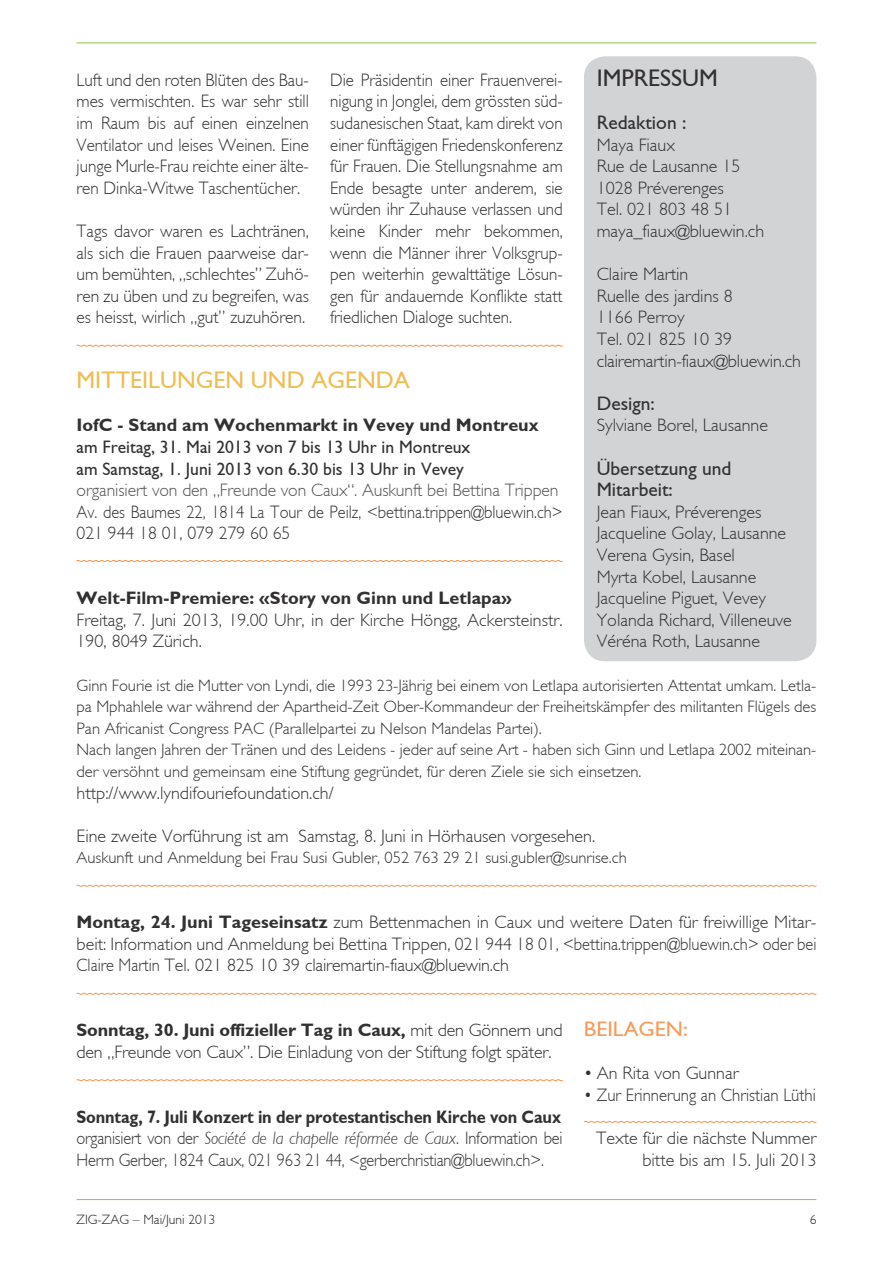
<style>
.page{position:relative;width:893px;height:1263px;background:#fff}
.page>*{position:absolute;margin:0;border:0;box-sizing:border-box;transform-origin:0 0}
.titres{font:24px "Gill Sans Normal";color:#eebd54}
.titres-2{font:24px "Gill Sans Normal";color:#323031}
.titres-3{font:21px "Gill Sans Normal";color:#f89a5a;scale:1.05 1}
.Verschiedenes{font:19.5px/21.6px "Gill Sans Normal";color:#323031}
.texte{font:19.5px "Gill Sans Normal";color:#323031}
.texte-2{font:18px/21.6px "Gill Sans Light Normal";color:#323031;text-align:justify}
.texte-3{font:18px/21.6px "Gill Sans Light Normal";color:#323031;text-align:justify;scale:.94 1}
.texte-4{font:18px/21.6px "Gill Sans Light Normal";color:#323031;scale:.91 1}
.texte-5{font:18px/21.6px "Gill Sans Light Normal";color:#323031;text-align:justify;scale:.95 1}
.texte-6{font:700 18px "Gill Sans";color:#323031}
.texte-7{font:18px "Gill Sans Normal";color:#323031}
.texte-8{font:18px "Gill Sans Light Normal";letter-spacing:-.005em;color:#535355}
.texte-9{font:700 18px "Gill Sans";color:#323031;scale:.91 1}
.titres-4{font:18px "Gill Sans Light Normal";color:#323031;scale:.93 1}
.texte-10{font:16.5px/21.6px "Gill Sans Light Normal";color:#323031;text-align:justify}
.t1{font:13.5px "Gill Sans Light Normal";color:#231f20}
.s1{font-family:"Gill Sans";font-weight:700}
.s2{font-family:"Gill Sans";font-weight:300;font-style:italic}
</style>
<div class="page">
<hr style="left:77px;top:1199px;width:739px;height:1px;background:#8dc73f">
<hr style="left:77px;top:43px;width:739px;height:1px;background:#8dc73f">
<div style="left:584px;top:56px;width:232px;height:605px;background:#d1d3d4;border-radius:21px"></div>
<svg style="left:583px;top:1121px;width:234px;height:2px"></svg>
<svg style="left:76px;top:992px;width:741px;height:3px"></svg>
<svg style="left:76px;top:560px;width:487px;height:2px"></svg>
<svg style="left:76px;top:1079px;width:487px;height:2px"></svg>
<svg style="left:76px;top:344px;width:487px;height:3px"></svg>
<svg style="left:76px;top:884px;width:741px;height:3px"></svg>
<p class="titres-2" style="left:597px;top:64px;width:50px">impress</p>
<p class="titres-2" style="left:682px;top:64px;width:34px">um</p>
<p class="Verschiedenes" style="left:597px;top:112px;width:91px">Redaktion :</p>
<p class="texte-2" style="left:597px;top:134px;width:80px">Maya Fiaux</p>
<p class="texte-2" style="left:597px;top:155px;width:145px">Rue de Lausanne 15</p>
<p class="texte-2" style="left:597px;top:177px;width:129px">1028 Préverenges</p>
<p class="texte-2" style="left:597px;top:199px;width:137px">Tel. 021 803 48 51</p>
<p class="texte-2" style="left:597px;top:220px;width:169px">maya_fiaux@bluewin.ch</p>
<p class="texte-2" style="left:597px;top:263px;width:93px">Claire Martin</p>
<p class="texte-2" style="left:597px;top:285px;width:138px">Ruelle des jardins 8</p>
<p class="texte-2" style="left:597px;top:307px;width:90px">1166 Perroy</p>
<p class="texte-2" style="left:597px;top:328px;width:137px">Tel. 021 825 10 39</p>
<p class="texte-2" style="left:597px;top:350px;width:206px">clairemartin-fiaux@bluewin.ch</p>
<p class="texte" style="left:597px;top:392px;width:60px">Design:</p>
<p class="texte-2" style="left:597px;top:415px;width:173px">Sylviane Borel, Lausanne</p>
<p class="Verschiedenes" style="left:597px;top:457px;width:136px">Übersetzung und<br>Mitarbeit:</p>
<p class="texte-2" style="left:597px;top:501px;width:166px">Jean Fiaux, Préverenges</p>
<p class="texte-2" style="left:597px;top:523px;width:191px">Jacqueline Golay, Lausanne</p>
<p class="texte-2" style="left:597px;top:544px;width:140px">Verena Gysin, Basel</p>
<p class="texte-2" style="left:597px;top:566px;width:161px">Myrta Kobel, Lausanne</p>
<p class="texte-2" style="left:597px;top:587px;width:171px">Jacqueline Piguet, Vevey</p>
<p class="texte-2" style="left:597px;top:609px;width:197px">Yolanda Richard, Villeneuve</p>
<p class="texte-2" style="left:597px;top:631px;width:165px">Véréna Roth, Lausanne</p>
<p class="texte-5" style="left:77px;top:69px;width:246px">Luft und den roten Blüten des Bau&shy;mes vermischten. Es war sehr still im Raum bis auf einen einzelnen Ventilator und leises Weinen. Eine junge Murle-Frau reichte einer älte&shy;ren Dinka-Witwe Taschentücher.</p>
<p class="texte-2" style="left:77px;top:220px;width:234px">Tags davor waren es Lachtränen, als sich die Frauen paarweise dar&shy;um bemühten, „schlechtes” Zuhö&shy;ren zu üben und zu begreifen, was es heisst, wirlich „gut” zuzuhören.</p>
<p class="texte-3" style="left:330px;top:69px;width:249px">Die Präsidentin einer Frauenverei&shy;nigung in Jonglei, dem grössten süd&shy;sudanesischen Staat, kam direkt von einer fünftägigen Friedenskonferenz für Frauen. Die Stellungsnahme am Ende besagte unter anderem, sie würden ihr Zuhause verlassen und keine Kinder mehr bekommen, wenn die Männer ihrer Volksgrup&shy;pen weiterhin gewalttätige Lösun&shy;gen für andauernde Konflikte statt friedlichen Dialoge suchten.</p>
<p class="titres" style="left:77px;top:366px;width:118px">Mittei lungen</p>
<p class="titres" style="left:251px;top:366px;width:93px">und Agen</p>
<p class="titres" style="left:376px;top:366px;width:30px">da</p>
<p class="texte-6" style="left:77px;top:415px;width:464px">IofC - Stand am Wochenmarkt in Vevey und Montreux</p>
<p class="texte-7" style="left:77px;top:437px;width:395px">am Freitag, 31. Mai 2013 von 7 bis 13 Uhr in Montreux</p>
<p class="texte-7" style="left:77px;top:458px;width:389px">am Samstag, 1. Juni 2013 von 6.30 bis 13 Uhr in Vevey</p>
<p class="texte-8" style="left:77px;top:480px;width:484px">organisiert von den „Freunde von Caux“. Auskunft bei Bettina Trippen</p>
<p class="texte-4" style="left:77px;top:501px;width:536px">Av. des Baumes 22, 1814 La Tour de Peilz, &lt;bettina.trippen@bluewin.ch&gt;<br>021 944 18 01, 079 279 60 65</p>
<p class="texte-6" style="left:77px;top:587px;width:437px">Welt-Film-Premiere: «Story von Ginn und Letlapa»</p>
<p class="texte-2" style="left:77px;top:609px;width:488px">Freitag, 7. Juni 2013, 19.00 Uhr, in der Kirche Höngg, Ackersteinstr.<br>190, 8049 Zürich.</p>
<p class="texte-10" style="left:77px;top:674px;width:741px">Ginn Fourie ist die Mutter von Lyndi, die 1993 23-Jährig bei einem von Letlapa autorisierten Attentat umkam. Letla&shy;pa Mphahlele war während der Apartheid-Zeit Ober-Kommandeur der Freiheitskämpfer des militanten Flügels des Pan Africanist Congress PAC (Parallelpartei zu Nelson Mandelas Partei).</p>
<p class="texte-10" style="left:77px;top:739px;width:741px">Nach langen Jahren der Tränen und des Leidens - jeder auf seine Art - haben sich Ginn und Letlapa 2002 miteinan&shy;der versöhnt und gemeinsam eine Stiftung gegründet, für deren Ziele sie sich einsetzen.</p>
<p class="texte-2" style="left:77px;top:782px;width:259px">http://www.lyndifouriefoundation.ch/</p>
<p class="texte-2" style="left:77px;top:825px;width:520px">Eine zweite Vorführung ist am Samstag, 8. Juni in Hörhausen vorgesehen.</p>
<p class="texte-10" style="left:77px;top:847px;width:552px">Auskunft und Anmeldung bei Frau Susi Gubler, 052 763 29 21 susi.gubler@sunrise.ch</p>
<p class="texte-2" style="left:77px;top:911px;width:741px"><span class="s1">Montag, 24. Juni Tageseinsatz</span> zum Bettenmachen in Caux und weitere Daten für freiwillige Mitar&shy;beit: Information und Anmeldung bei Bettina Trippen, 021 944 18 01, &lt;bettina.trippen@bluewin.ch&gt; oder bei Claire Martin Tel. 021 825 10 39 clairemartin-fiaux@bluewin.ch</p>
<p class="texte-2" style="left:77px;top:1019px;width:488px"><span class="s1">Sonntag, 30. Juni offizieller Tag in Caux,</span> mit den Gönnern und den „Freunde von Caux”. Die Einladung von der Stiftung folgt später.</p>
<p class="texte-9" style="left:77px;top:1106px;width:534px">Sonntag, 7. Juli Konzert in der protestantischen Kirche von Caux</p>
<p class="texte-4" style="left:77px;top:1127px;width:536px">organisiert von der <span class="s2">Société de la chapelle réformée de Caux</span>. Information bei<br>Herrn Gerber, 1824 Caux, 021 963 21 44, &lt;gerberchristian@bluewin.ch&gt;.</p>
<p class="titres-3" style="left:584px;top:1017px;width:53px">Bei lagen</p>
<p class="titres-3" style="left:683px;top:1017px;width:6px">:</p>
<p class="texte-2" style="left:584px;top:1063px;width:156px">• An Rita von Gunnar</p>
<p class="titres-4" style="left:584px;top:1085px;width:251px">• Zur Erinnerung an Christian Lüthi</p>
<p class="texte-2" style="left:596px;top:1127px;width:222px;text-align:right">Texte für die nächste Nummer bitte bis am 15. Juli 2013</p>
<p class="t1" style="left:77px;top:1212px;width:140px">ZIG-ZAG – Mai/Juni 2013</p>
<p class="t1" style="left:810px;top:1212px;width:8px">6</p>
</div>
